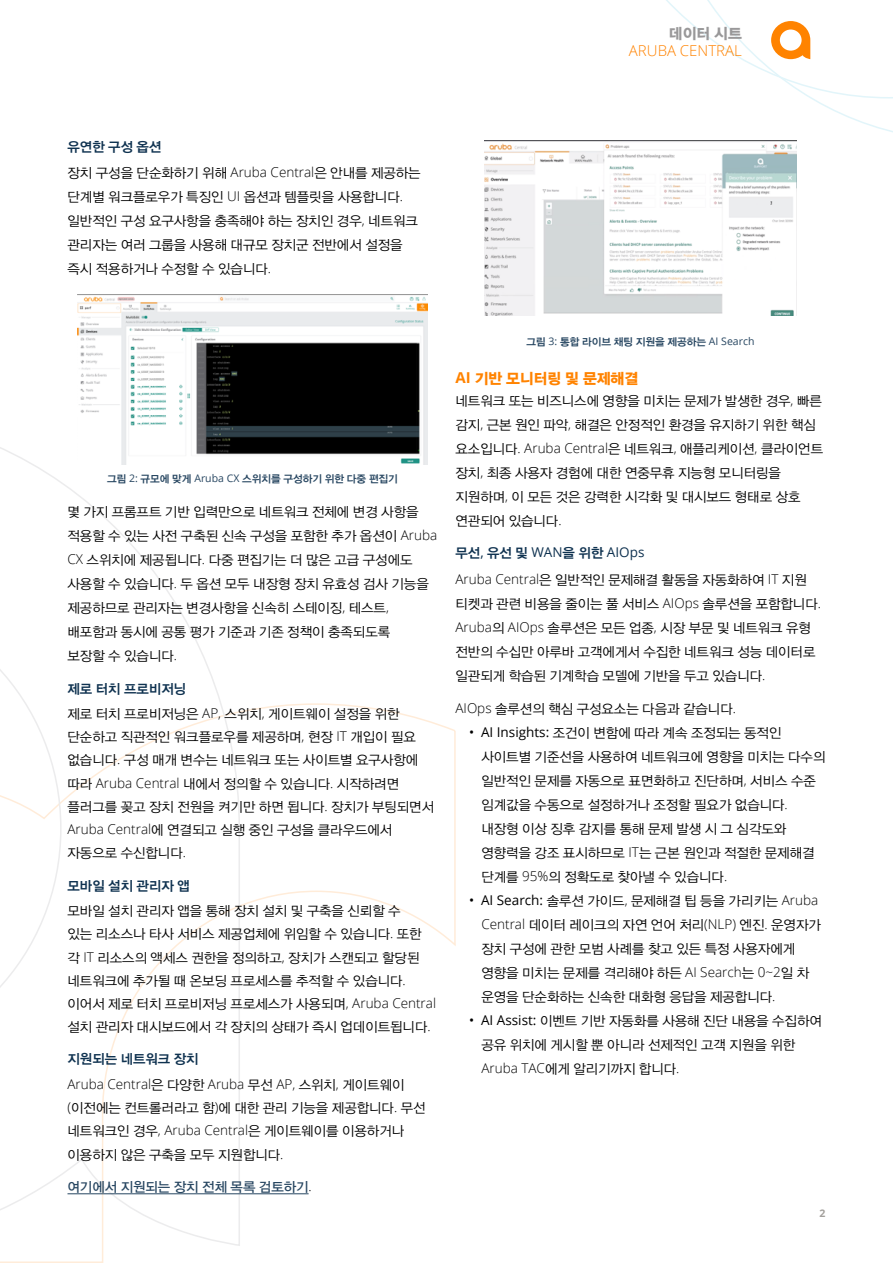
<style>
.page{position:relative;width:893px;height:1263px;background:#fff}
.page>*{position:absolute;margin:0;border:0;box-sizing:border-box;transform-origin:0 0}
.t1{font:15px "YDGO16";color:#ff8300}
.t2{font:300 15px "Open Sans";color:#ff8300}
.t3{font:15px "YDGO16";color:#999899}
.t4{font:13.5px/24px "YDGO12";color:#000}
.t5{font:13.5px "YDGO14";color:#0f3250}
.t6{font:300 13.5px "Open Sans";color:#000}
.t7{font:13.5px "YDGO13";color:#274661}
.t8{font:13.5px "Open Sans";color:#0f3250}
.t9{font:10.5px "YDGO14";color:#274661}
.t10{font:700 10.5px "Open Sans";color:#a3a09c}
.s1{font-family:"Open Sans";font-weight:300}
.s2{font-family:"Open Sans"}
.s3{font-family:"YDGO12";font-weight:400}
.s4{font-family:"Open Sans";font-weight:300;color:#000}
.s5{font-family:"Open Sans";font-weight:700}
.s6{font-family:"YDGO14"}
</style>
<div class="page">
<svg style="left:0;top:703px;width:456px;height:560px"></svg>
<svg style="left:0;top:447px;width:241px;height:800px"></svg>
<svg style="left:666px;top:0;width:227px;height:133px"></svg>
<hr style="left:68px;top:1193px;width:241px;height:1px;background:#274661">
<img style="left:78px;top:295px;width:349px;height:170px">
<img style="left:484px;top:140px;width:313px;height:176px">
<p class="t3" style="left:669px;top:26px;width:74px">데이터 시트</p>
<p class="t2" style="left:629px;top:40px;width:114px">ARUBA CENTRAL</p>
<p class="t5" style="left:68px;top:140px;width:95px">유연한 구성 옵션</p>
<p class="t4" style="left:68px;top:161px;width:355px">장치 구성을 단순화하기 위해 <span class="s1">Aruba Central</span>은 안내를 제공하는 단계별 워크플로우가 특징인 <span class="s1">UI</span> 옵션과 템플릿을 사용합니다<span class="s1">. </span>일반적인 구성 요구사항을 충족해야 하는 장치인 경우<span class="s1">,</span> 네트워크 관리자는 여러 그룹을 사용해 대규모 장치군 전반에서 설정을 즉시 적용하거나 수정할 수 있습니다<span class="s1">.</span></p>
<p class="t9" style="left:107px;top:473px;width:292px">그림 <span class="s2">2:</span> 규모에 맞게 <span class="s2">Aruba CX</span> 스위치를 구성하기 위한 다중 편집기</p>
<p class="t4" style="left:68px;top:500px;width:371px">몇 가지 프롬프트 기반 입력만으로 네트워크 전체에 변경 사항을 적용할 수 있는 사전 구축된 신속 구성을 포함한 추가 옵션이 <span class="s1">Aruba<br>CX</span> 스위치에 제공됩니다<span class="s1">.</span> 다중 편집기는 더 많은 고급 구성에도 사용할 수 있습니다<span class="s1">.</span> 두 옵션 모두 내장형 장치 유효성 검사 기능을 제공하므로 관리자는 변경사항을 신속히 스테이징<span class="s1">,</span> 테스트<span class="s1">, </span>배포함과 동시에 공통 평가 기준과 기존 정책이 충족되도록<br>보장할 수 있습니다<span class="s1">.</span></p>
<p class="t5" style="left:68px;top:682px;width:120px">제로 터치 프로비저닝</p>
<p class="t4" style="left:68px;top:702px;width:368px;line-height:23.2px">제로 터치 프로비저닝은 <span class="s1">AP,</span> 스위치<span class="s1">,</span> 게이트웨이 설정을 위한 단순하고 직관적인 워크플로우를 제공하며<span class="s1">,</span> 현장 <span class="s1">IT</span> 개입이 필요 없습니다<span class="s1">.</span> 구성 매개 변수는 네트워크 또는 사이트별 요구사항에 따라 <span class="s1">Aruba Central</span> 내에서 정의할 수 있습니다<span class="s1">.</span> 시작하려면 플러그를 꽂고 장치 전원을 켜기만 하면 됩니다<span class="s1">.</span> 장치가 부팅되면서<br><span class="s1">Aruba Central</span>에 연결되고 실행 중인 구성을 클라우드에서 자동으로 수신합니다<span class="s1">.</span></p>
<p class="t5" style="left:68px;top:879px;width:124px">모바일 설치 관리자 앱</p>
<p class="t4" style="left:68px;top:899px;width:370px;line-height:23.2px">모바일 설치 관리자 앱을 통해 장치 설치 및 구축을 신뢰할 수<br>있는 리소스나 타사 서비스 제공업체에 위임할 수 있습니다<span class="s1">.</span> 또한 각 <span class="s1">IT</span> 리소스의 액세스 권한을 정의하고<span class="s1">,</span> 장치가 스캔되고 할당된 네트워크에 추가될 때 온보딩 프로세스를 추적할 수 있습니다<span class="s1">. </span>이어서 제로 터치 프로비저닝 프로세스가 사용되며<span class="s1">, Aruba Central </span>설치 관리자 대시보드에서 각 장치의 상태가 즉시 업데이트됩니다<span class="s1">.</span></p>
<p class="t5" style="left:68px;top:1052px;width:133px">지원되는 네트워크 장치</p>
<p class="t6" style="left:68px;top:1075px;width:338px">Aruba Central<span class="s3">은 다양한</span> Aruba <span class="s3">무선</span> AP, <span class="s3">스위치</span>, <span class="s3">게이트웨이</span></p>
<p class="t4" style="left:68px;top:1097px;width:360px;line-height:23.2px"><span class="s1">(</span>이전에는 컨트롤러라고 함<span class="s1">)</span>에 대한 관리 기능을 제공합니다<span class="s1">.</span> 무선 네트워크인 경우<span class="s1">, Aruba Central</span>은 게이트웨이를 이용하거나 이용하지 않은 구축을 모두 지원합니다<span class="s1">.</span></p>
<p class="t7" style="left:68px;top:1180px;width:246px">여기에서 지원되는 장치 전체 목록 검토하기<span class="s4">.</span></p>
<p class="t9" style="left:526px;top:337px;width:229px">그림 <span class="s2">3:</span> 통합 라이브 채팅 지원을 제공하는 <span class="s2">AI Search</span></p>
<p class="t1" style="left:455px;top:370px;width:184px"><span class="s5">AI</span> 기반 모니터링 및 문제해결</p>
<p class="t4" style="left:455px;top:389px;width:369px">네트워크 또는 비즈니스에 영향을 미치는 문제가 발생한 경우<span class="s1">,</span> 빠른 감지<span class="s1">,</span> 근본 원인 파악<span class="s1">,</span> 해결은 안정적인 환경을 유지하기 위한 핵심 요소입니다<span class="s1">. Aruba Central</span>은 네트워크<span class="s1">,</span> 애플리케이션<span class="s1">,</span> 클라이언트 장치<span class="s1">,</span> 최종 사용자 경험에 대한 연중무휴 지능형 모니터링을 지원하며<span class="s1">,</span> 이 모든 것은 강력한 시각화 및 대시보드 형태로 상호 연관되어 있습니다<span class="s1">.</span></p>
<p class="t8" style="left:455px;top:543px;width:190px"><span class="s6">무선</span>, <span class="s6">유선 및</span> WAN<span class="s6">을 위한</span> AIOps</p>
<p class="t4" style="left:455px;top:568px;width:367px"><span class="s1">Aruba Central</span>은 일반적인 문제해결 활동을 자동화하여 <span class="s1">IT</span> 지원 티켓과 관련 비용을 줄이는 풀 서비스 <span class="s1">AIOps</span> 솔루션을 포함합니다<span class="s1">.<br>Aruba</span>의 <span class="s1">AIOps</span> 솔루션은 모든 업종<span class="s1">,</span> 시장 부문 및 네트워크 유형 전반의 수십만 아루바 고객에게서 수집한 네트워크 성능 데이터로 일관되게 학습된 기계학습 모델에 기반을 두고 있습니다<span class="s1">.</span></p>
<p class="t4" style="left:455px;top:697px;width:282px"><span class="s1">AIOps</span> 솔루션의 핵심 구성요소는 다음과 같습니다<span class="s1">.</span></p>
<p class="t4" style="left:481px;top:721px;width:345px;text-indent:-12px"><span class="s2">• AI Insights:</span> 조건이 변함에 따라 계속 조정되는 동적인 사이트별 기준선을 사용하여 네트워크에 영향을 미치는 다수의 일반적인 문제를 자동으로 표면화하고 진단하며<span class="s1">,</span> 서비스 수준 임계값을 수동으로 설정하거나 조정할 필요가 없습니다<span class="s1">. </span>내장형 이상 징후 감지를 통해 문제 발생 시 그 심각도와 영향력을 강조 표시하므로 <span class="s1">IT</span>는 근본 원인과 적절한 문제해결 단계를 <span class="s1">95%</span>의 정확도로 찾아낼 수 있습니다<span class="s1">.</span></p>
<p class="t4" style="left:481px;top:889px;width:341px;text-indent:-12px"><span class="s2">• AI Search:</span> 솔루션 가이드<span class="s1">,</span> 문제해결 팁 등을 가리키는 <span class="s1">Aruba Central</span> 데이터 레이크의 자연 언어 처리<span class="s1">(NLP)</span> 엔진<span class="s1">.</span> 운영자가 장치 구성에 관한 모범 사례를 찾고 있든 특정 사용자에게 영향을 미치는 문제를 격리해야 하든 <span class="s1">AI Search</span>는 <span class="s1">0~2</span>일 차 운영을 단순화하는 신속한 대화형 응답을 제공합니다<span class="s1">.</span></p>
<p class="t4" style="left:481px;top:1009px;width:342px;text-indent:-12px"><span class="s2">• AI Assist:</span> 이벤트 기반 자동화를 사용해 진단 내용을 수집하여 공유 위치에 게시할 뿐 아니라 선제적인 고객 지원을 위한<br><span class="s1">Aruba TAC</span>에게 알리기까지 합니다<span class="s1">.</span></p>
<p class="t10" style="left:819px;top:1206px;width:7px">2</p>
</div>
